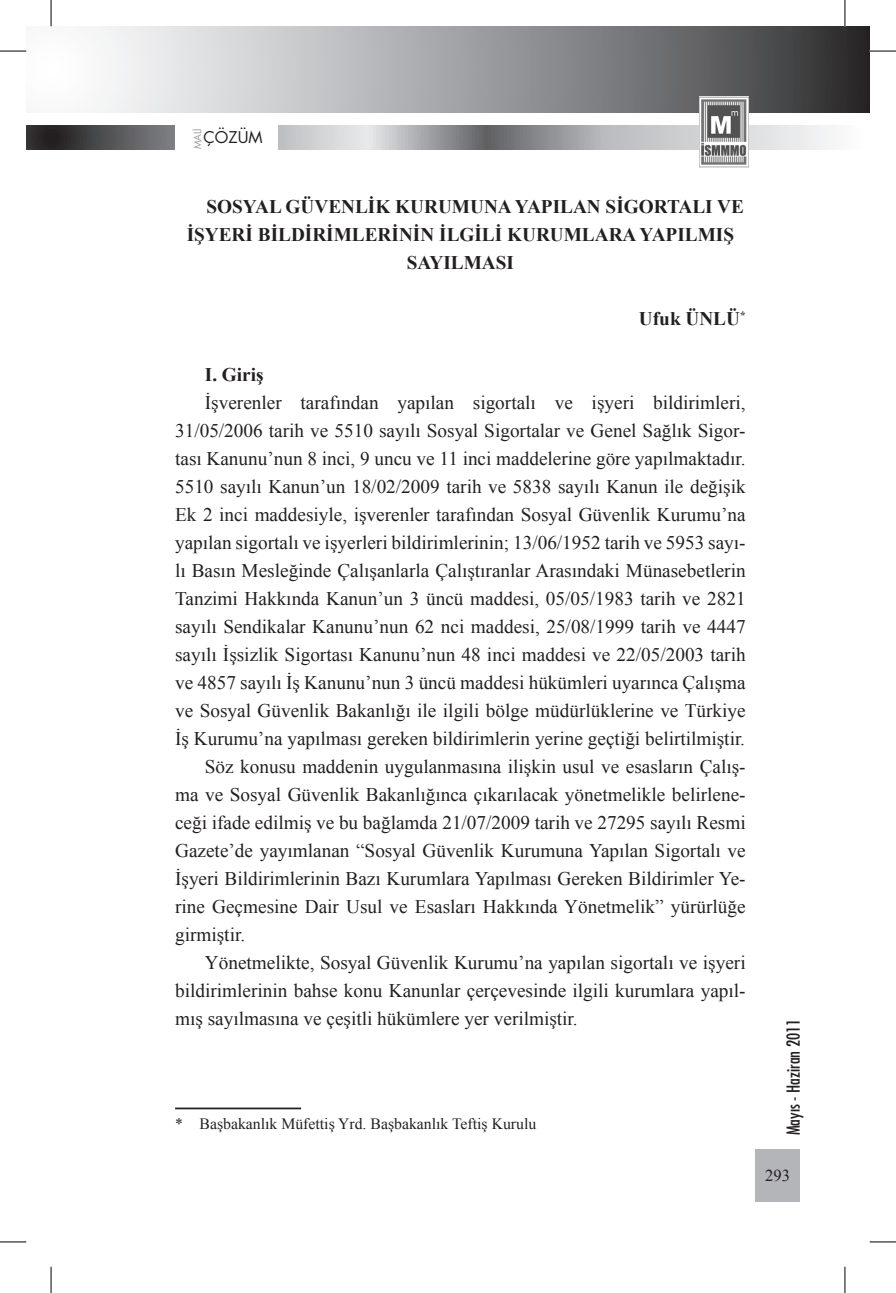
<style>
.page{position:relative;width:896px;height:1293px;background:#fff}
.page>*{position:absolute;margin:0;border:0;box-sizing:border-box;transform-origin:0 0}
.t1{font:19.25px/28px "Times New Roman";color:#231f20;text-align:justify}
.t2{font:700 19.25px "Times New Roman";color:#231f20}
.t3{font:17.5px "Futura Cond Nr Tr";color:#231f20}
.t4{font:16.62px "Times New Roman";color:#231f20}
.dipnot{font:15.75px "Times New Roman";color:#231f20}
.t5{font:15.75px "Futura Book Tr";color:#231f20}
.t6{font:9.62px "Futura Book Tr";color:#97999c}
</style>
<div class="page">
<svg style="left:26px;top:26px;width:844px;height:87px;background:#a1a2a4"></svg>
<svg style="left:26px;top:126px;width:806px;height:23px;background:#9fa0a2"></svg>
<div style="left:755px;top:1148px;width:45px;height:53px;background:#b4b5b8"></div>
<div style="left:175px;top:123px;width:103px;height:35px;background:#fff"></div>
<img style="left:699px;top:97px;width:49px;height:70px">
<hr style="left:175px;top:1107px;width:126px;height:2px;background:#231f20">
<svg style="left:0;top:51px;width:26px;height:1px"></svg>
<svg style="left:870px;top:51px;width:26px;height:1px"></svg>
<svg style="left:0;top:1241px;width:26px;height:1px"></svg>
<svg style="left:870px;top:1241px;width:26px;height:1px"></svg>
<svg style="left:51px;top:0;width:1px;height:26px"></svg>
<svg style="left:51px;top:1266px;width:1px;height:27px"></svg>
<svg style="left:844px;top:0;width:1px;height:26px"></svg>
<svg style="left:844px;top:1266px;width:1px;height:27px"></svg>
<p class="t6" style="left:191px;top:149px;width:22px;rotate:-90deg">MALİ</p>
<p class="t5" style="left:204px;top:126px;width:60px">ÇÖZÜM</p>
<p class="t2" style="left:207px;top:195px;width:539px">SOSYAL GÜVENLİK KURUMUNA YAPILAN SİGORTALI VE</p>
<p class="t2" style="left:187px;top:223px;width:549px">İŞYERİ BİLDİRİMLERİNİN İLGİLİ KURUMLARA YAPILMIŞ</p>
<p class="t2" style="left:407px;top:251px;width:109px">SAYILMASI</p>
<p class="t2" style="left:639px;top:307px;width:108px">Ufuk ÜNLÜ<sup>*</sup></p>
<p class="t2" style="left:205px;top:363px;width:60px">I. Giriş</p>
<p class="t1" style="left:175px;top:388px;width:572px;text-indent:30px">İşverenler tarafından yapılan sigortalı ve işyeri bildirimleri, 31/05/2006 tarih ve 5510 sayılı Sosyal Sigortalar ve Genel Sağlık Sigor&shy;tası Kanunu’nun 8 inci, 9 uncu ve 11 inci maddelerine göre yapılmaktadır.<br>5510 sayılı Kanun’un 18/02/2009 tarih ve 5838 sayılı Kanun ile değişik Ek 2 inci maddesiyle, işverenler tarafından Sosyal Güvenlik Kurumu’na yapılan sigortalı ve işyerleri bildirimlerinin; 13/06/1952 tarih ve 5953 sayı&shy;lı Basın Mesleğinde Çalışanlarla Çalıştıranlar Arasındaki Münasebetlerin Tanzimi Hakkında Kanun’un 3 üncü maddesi, 05/05/1983 tarih ve 2821 sayılı Sendikalar Kanunu’nun 62 nci maddesi, 25/08/1999 tarih ve 4447 sayılı İşsizlik Sigortası Kanunu’nun 48 inci maddesi ve 22/05/2003 tarih ve 4857 sayılı İş Kanunu’nun 3 üncü maddesi hükümleri uyarınca Çalışma ve Sosyal Güvenlik Bakanlığı ile ilgili bölge müdürlüklerine ve Türkiye İş Kurumu’na yapılması gereken bildirimlerin yerine geçtiği belirtilmiştir.</p>
<p class="t1" style="left:175px;top:752px;width:572px;text-indent:30px">Söz konusu maddenin uygulanmasına ilişkin usul ve esasların Çalış&shy;ma ve Sosyal Güvenlik Bakanlığınca çıkarılacak yönetmelikle belirlene&shy;ceği ifade edilmiş ve bu bağlamda 21/07/2009 tarih ve 27295 sayılı Resmi Gazete’de yayımlanan “Sosyal Güvenlik Kurumuna Yapılan Sigortalı ve İşyeri Bildirimlerinin Bazı Kurumlara Yapılması Gereken Bildirimler Ye&shy;rine Geçmesine Dair Usul ve Esasları Hakkında Yönetmelik” yürürlüğe girmiştir.</p>
<p class="t1" style="left:175px;top:948px;width:572px;text-indent:30px">Yönetmelikte, Sosyal Güvenlik Kurumu’na yapılan sigortalı ve işyeri bildirimlerinin bahse konu Kanunlar çerçevesinde ilgili kurumlara yapıl&shy;mış sayılmasına ve çeşitli hükümlere yer verilmiştir.</p>
<p class="dipnot" style="left:175px;top:1115px;width:363px">* Başbakanlık Müfettiş Yrd. Başbakanlık Teftiş Kurulu</p>
<p class="t3" style="left:782px;top:1135px;width:118px;rotate:-90deg">Mayıs - Haziran 2011</p>
<p class="t4" style="left:765px;top:1165px;width:26px">293</p>
</div>
